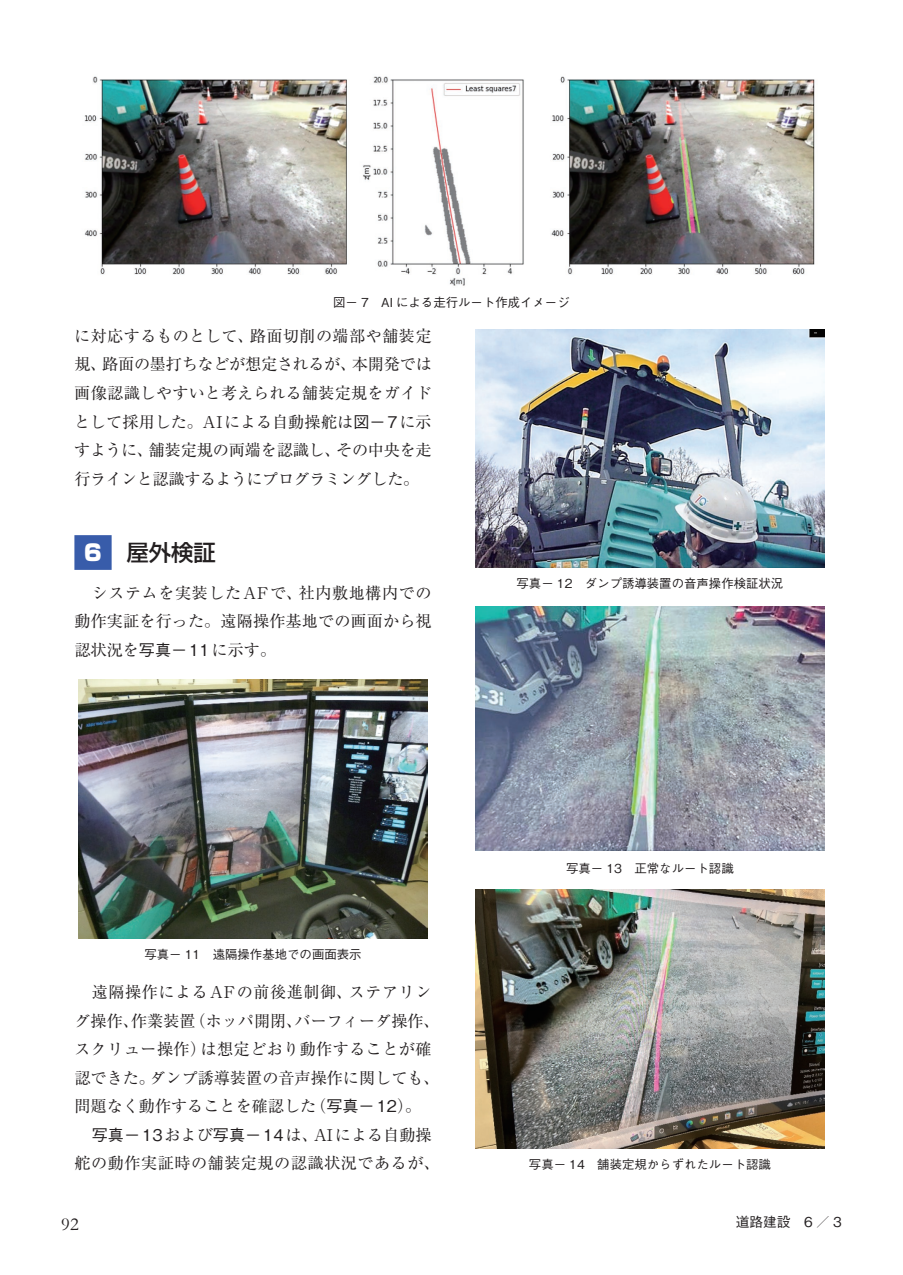
<style>
.page{position:relative;width:903px;height:1275px;background:#fff}
.page>*{position:absolute;margin:0;border:0;box-sizing:border-box;transform-origin:0 0}
.ノーマル{font:500 22.4px "Shin Go Pro";color:#231f20}
.t1{font:18.55px "Garamond";color:#231f20}
.ノーマル-2{font:16.1px/28.5px "Ryumin Pro";color:#231f20;text-align:justify}
.ノーマル-3{font:16.1px/28.5px "Ryumin Pro";letter-spacing:.035em;color:#231f20;text-align:center}
.t2{font:500 13.65px "Gothic BBB Pro";color:#231f20}
.ノーマル-4{font:500 12.42px "Gothic BBB Pro";color:#231f20}
.s1{font-family:"Gothic BBB Pro";font-weight:500}
.s2{font-weight:900;color:#fff}
</style>
<div class="page">
<div style="left:74px;top:535px;width:38px;height:35px;background:#385caa"></div>
<img style="left:84px;top:76px;width:731px;height:210px">
<img style="left:79px;top:680px;width:348px;height:258px">
<img style="left:476px;top:330px;width:348px;height:237px">
<img style="left:476px;top:606px;width:348px;height:245px">
<img style="left:476px;top:890px;width:348px;height:259px">
<p class="ノーマル-4" style="left:333px;top:292px;width:238px">図－ 7　AI による走行ルート作成イメージ</p>
<p class="ノーマル-2" style="left:74px;top:321px;width:359px">に対応するものとして、路面切削の端部や舗装定規、路面の墨打ちなどが想定されるが、本開発では画像認識しやすいと考えられる舗装定規をガイドとして採用した。AIによる自動操舵は<span class="s1">図－7</span>に示すように、舗装定規の両端を認識し、その中央を走行ラインと認識するようにプログラミングした。</p>
<p class="ノーマル" style="left:82px;top:534px;width:135px"><span class="s2">６</span>　屋外検証</p>
<p class="ノーマル-2" style="left:74px;top:577px;width:359px;text-indent:17px">システムを実装したAFで、社内敷地構内での動作実証を行った。遠隔操作基地での画面から視認状況を<span class="s1">写真－11</span>に示す。</p>
<p class="ノーマル-4" style="left:144px;top:944px;width:219px">写真－ 11　遠隔操作基地での画面表示</p>
<p class="ノーマル-2" style="left:74px;top:977px;width:367px;text-align:left;text-indent:17px">遠隔操作によるAFの前後進制御、ステアリング操作、作業装置（ホッパ開閉、バーフィーダ操作、スクリュー操作）は想定どおり動作することが確認できた。ダンプ誘導装置の音声操作に関しても、問題なく動作することを確認した（<span class="s1">写真－12</span>）。</p>
<p class="ノーマル-3" style="left:74px;top:1119px;width:367px"><span class="s1">写真－13</span>および<span class="s1">写真－14</span>は、AIによる自動操<br>舵の動作実証時の舗装定規の認識状況であるが、</p>
<p class="ノーマル-4" style="left:516px;top:574px;width:268px">写真－ 12　ダンプ誘導装置の音声操作検証状況</p>
<p class="ノーマル-4" style="left:566px;top:858px;width:169px">写真－ 13　正常なルート認識</p>
<p class="ノーマル-4" style="left:529px;top:1155px;width:243px">写真－ 14　舗装定規からずれたルート認識</p>
<p class="t1" style="left:61px;top:1211px;width:19px">92</p>
<p class="t2" style="left:736px;top:1211px;width:107px">道路建設　6 ／ 3</p>
</div>
